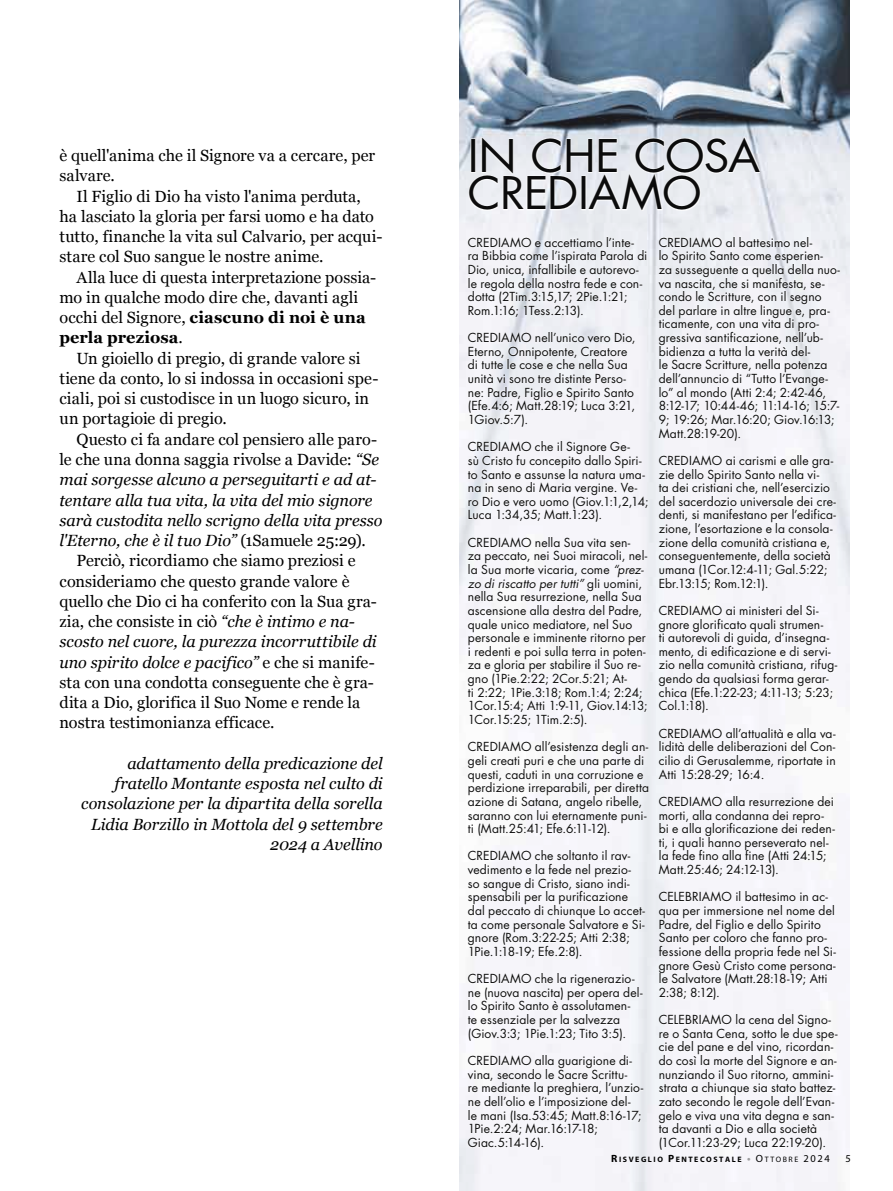
<style>
.page{position:relative;width:893px;height:1191px;background:#fff}
.page>*{position:absolute;margin:0;border:0;box-sizing:border-box;transform-origin:0 0}
.t1{font:43.65px/37.5px "Futura";color:#000;scale:1.05 1}
.t2{font:16.2px/20.2px "Georgia";color:#000}
.t3{font:italic 16.2px/20.2px "Georgia";letter-spacing:-.005em;color:#000;text-align:right}
.t4{font:12.15px/13.6px "Futura";letter-spacing:.01em;color:#000}
.t5{font:10.5px "Myriad Pro";color:#000}
.t6{font:700 7.8px "Myriad Pro";letter-spacing:.2em;color:#000}
.s1{font-weight:700}
.s2{font-style:italic}
.s3{font-style:normal}
.s4{font-size:10.5px}
.s5{font-size:10.5px;color:#9c9d9f}
.s6{font-weight:400;font-size:10.5px}
.s7{font-weight:400}
</style>
<div class="page">
<img style="left:459px;top:0;width:390px;height:1191px">
<div style="left:467px;top:236px;width:374px;height:914px;background:#f6f5fa"></div>
<svg style="left:467px;top:135px;width:293px;height:76px;fill:#eaedf2"></svg>
<h2 class="t2" style="left:60px;top:146px;width:317px">è quell'anima che il Signore va a cercare, per salvare.</h2>
<h2 class="t2" style="left:60px;top:186px;width:324px;text-indent:17px">Il Figlio di Dio ha visto l'anima perduta, ha lasciato la gloria per farsi uomo e ha dato tutto, finanche la vita sul Calvario, per acqui&shy;stare col Suo sangue le nostre anime.</h2>
<h2 class="t2" style="left:60px;top:267px;width:318px;text-indent:17px">Alla luce di questa interpretazione possia&shy;mo in qualche modo dire che, davanti agli occhi del Signore, <span class="s1">ciascuno di noi è una perla preziosa</span>.</h2>
<h2 class="t2" style="left:60px;top:348px;width:320px;text-indent:17px">Un gioiello di pregio, di grande valore si tiene da conto, lo si indossa in occasioni spe&shy;ciali, poi si custodisce in un luogo sicuro, in un portagioie di pregio.</h2>
<h2 class="t2" style="left:77px;top:429px;width:302px">Questo ci fa andare col pensiero alle paro-</h2>
<h2 class="t2" style="left:60px;top:449px;width:321px">le che una donna saggia rivolse a Davide: <span class="s2">“Se</span></h2>
<h2 class="t3" style="left:60px;top:469px;width:319px">mai sorgesse alcuno a perseguitarti e ad at-</h2>
<h2 class="t3" style="left:60px;top:490px;width:315px">tentare alla tua vita, la vita del mio signore</h2>
<h2 class="t3" style="left:60px;top:510px;width:325px">sarà custodita nello scrigno della vita presso</h2>
<h2 class="t3" style="left:60px;top:530px;width:308px">l'Eterno, che è il tuo Dio” <span class="s3">(1Samuele 25:29).</span></h2>
<h2 class="t2" style="left:77px;top:551px;width:281px">Perciò, ricordiamo che siamo preziosi e</h2>
<h2 class="t2" style="left:60px;top:571px;width:291px">consideriamo che questo grande valore è</h2>
<h2 class="t2" style="left:60px;top:591px;width:319px">quello che Dio ci ha conferito con la Sua gra-</h2>
<h2 class="t2" style="left:60px;top:611px;width:297px">zia, che consiste in ciò <span class="s2">“che è intimo e na-</span></h2>
<h2 class="t3" style="left:60px;top:631px;width:319px">scosto nel cuore, la purezza incorruttibile di</h2>
<h2 class="t3" style="left:60px;top:652px;width:317px">uno spirito dolce e pacifico” <span class="s3">e che si manife-</span></h2>
<h2 class="t2" style="left:60px;top:672px;width:316px">sta con una condotta conseguente che è gra-</h2>
<h2 class="t2" style="left:60px;top:692px;width:302px">dita a Dio, glorifica il Suo Nome e rende la</h2>
<h2 class="t2" style="left:60px;top:713px;width:217px">nostra testimonianza efficace.</h2>
<h2 class="t3" style="left:81px;top:753px;width:303px">adattamento della predicazione del fratello Montante esposta nel culto di consolazione per la dipartita della sorella Lidia Borzillo in Mottola del 9 settembre 2024 a Avellino</h2>
<h1 class="t1" style="left:468px;top:136px;width:189px">in che cosa crediamo</h1>
<p class="t4" style="left:468px;top:235px;width:181px">CREDIAMO e accettiamo l’inte&shy;ra Bibbia come l’ispirata Parola di<br>Dio, unica, infallibile e autorevo&shy;le regola della nostra fede e con&shy;dotta (2Tim.3:15,17; 2Pie.1:21;<br>Rom.1:16; 1Tess.2:13).</p>
<p class="t4" style="left:468px;top:331px;width:169px">CREDIAMO nell’unico vero Dio,<br>Eterno, Onnipotente, Creatore di tutte le cose e che nella Sua unità vi sono tre distinte Perso&shy;ne: Padre, Figlio e Spirito Santo (Efe.4:6; Matt.28:19; Luca 3:21,<br>1Giov.5:7).</p>
<p class="t4" style="left:468px;top:440px;width:182px">CREDIAMO che il Signore Ge-<br>sù Cristo fu concepito dallo Spiri&shy;to Santo e assunse la natura uma&shy;na in seno di Maria vergine. Ve&shy;ro Dio e vero uomo (Giov.1:1,2,14;<br>Luca 1:34,35; Matt.1:23).</p>
<p class="t4" style="left:468px;top:535px;width:181px">CREDIAMO nella Sua vita sen-<br>za peccato, nei Suoi miracoli, nel&shy;la Sua morte vicaria, come <span class="s2">“prez&shy;zo di riscatto per tutti”</span> gli uomini, nella Sua resurrezione, nella Sua ascensione alla destra del Padre, quale unico mediatore, nel Suo personale e imminente ritorno per i redenti e poi sulla terra in poten&shy;za e gloria per stabilire il Suo re&shy;gno (1Pie.2:22; 2Cor.5:21; At-<br>ti 2:22; 1Pie.3:18; Rom.1:4; 2:24; 1Cor.15:4; Atti 1:9-11, Giov.14:13; 1Cor.15:25; 1Tim.2:5).</p>
<p class="t4" style="left:468px;top:740px;width:183px">CREDIAMO all’esistenza degli an&shy;geli creati puri e che una parte di questi, caduti in una corruzione e perdizione irreparabili, per diretta azione di Satana, angelo ribelle, saranno con lui eternamente puni&shy;ti (Matt.25:41; Efe.6:11-12).</p>
<p class="t4" style="left:468px;top:849px;width:179px">CREDIAMO che soltanto il rav&shy;vedimento e la fede nel prezio&shy;so sangue di Cristo, siano indi&shy;spensabili per la purificazione dal peccato di chiunque Lo accet&shy;ta come personale Salvatore e Si&shy;gnore (Rom.3:22-25; Atti 2:38;<br>1Pie.1:18-19; Efe.2:8).</p>
<p class="t4" style="left:468px;top:971px;width:176px">CREDIAMO che la rigenerazio&shy;ne (nuova nascita) per opera del&shy;lo Spirito Santo è assolutamen&shy;te essenziale per la salvezza (Giov.3:3; 1Pie.1:23; Tito 3:5).</p>
<p class="t4" style="left:468px;top:1053px;width:177px">CREDIAMO alla guarigione di&shy;vina, secondo le Sacre Scrittu-<br>re mediante la preghiera, l’unzio&shy;ne dell’olio e l’imposizione del-<br>le mani (Isa.53:45; Matt.8:16-17;<br>1Pie.2:24; Mar.16:17-18;<br>Giac.5:14-16).</p>
<p class="t4" style="left:659px;top:235px;width:183px">CREDIAMO al battesimo nel-<br>lo Spirito Santo come esperien-<br>za susseguente a quella della nuo&shy;va nascita, che si manifesta, se&shy;condo le Scritture, con il segno del parlare in altre lingue e, pra&shy;ticamente, con una vita di pro&shy;gressiva santificazione, nell’ub&shy;bidienza a tutta la verità del-<br>le Sacre Scritture, nella potenza dell’annuncio di “Tutto l’Evange&shy;lo” al mondo (Atti 2:4; 2:42-46,<br>8:12-17; 10:44-46; 11:14-16; 15:7-<br>9; 19:26; Mar.16:20; Giov.16:13;<br>Matt.28:19-20).</p>
<p class="t4" style="left:659px;top:453px;width:179px">CREDIAMO ai carismi e alle gra&shy;zie dello Spirito Santo nella vi-<br>ta dei cristiani che, nell’esercizio del sacerdozio universale dei cre&shy;denti, si manifestano per l’edifica&shy;zione, l’esortazione e la consola&shy;zione della comunità cristiana e, conseguentemente, della società umana (1Cor.12:4-11; Gal.5:22; Ebr.13:15; Rom.12:1).</p>
<p class="t4" style="left:659px;top:603px;width:180px">CREDIAMO ai ministeri del Si&shy;gnore glorificato quali strumen-<br>ti autorevoli di guida, d’insegna&shy;mento, di edificazione e di servi&shy;zio nella comunità cristiana, rifug&shy;gendo da qualsiasi forma gerar&shy;chica (Efe.1:22-23; 4:11-13; 5:23;<br>Col.1:18).</p>
<p class="t4" style="left:659px;top:726px;width:178px;text-align:justify">CREDIAMO all’attualità e alla va&shy;lidità delle deliberazioni del Con&shy;cilio di Gerusalemme, riportate in Atti 15:28-29; 16:4.</p>
<p class="t4" style="left:659px;top:794px;width:178px">CREDIAMO alla resurrezione dei morti, alla condanna dei repro&shy;bi e alla glorificazione dei reden&shy;ti, i quali hanno perseverato nel&shy;la fede fino alla fine (Atti 24:15;<br>Matt.25:46; 24:12-13).</p>
<p class="t4" style="left:659px;top:890px;width:179px">CELEBRIAMO il battesimo in ac&shy;qua per immersione nel nome del<br>Padre, del Figlio e dello Spirito<br>Santo per coloro che fanno pro&shy;fessione della propria fede nel Si&shy;gnore Gesù Cristo come persona&shy;le Salvatore (Matt.28:18-19; Atti<br>2:38; 8:12).</p>
<p class="t4" style="left:659px;top:1012px;width:180px">CELEBRIAMO la cena del Signo&shy;re o Santa Cena, sotto le due spe&shy;cie del pane e del vino, ricordan&shy;do così la morte del Signore e an&shy;nunziando il Suo ritorno, ammini&shy;strata a chiunque sia stato battez&shy;zato secondo le regole dell’Evan&shy;gelo e viva una vita degna e san&shy;ta davanti a Dio e alla società (1Cor.11:23-29; Luca 22:19-20).</p>
<p class="t6" style="left:611px;top:1154px;width:220px"><span class="s4">R</span>ISVEGLIO <span class="s4">P</span>ENTECOSTALE <span class="s5">•</span> <span class="s6">O</span><span class="s7">TTOBRE</span> <span class="s6">2024</span></p>
<p class="t5" style="left:846px;top:1151px;width:7px">5</p>
</div>
